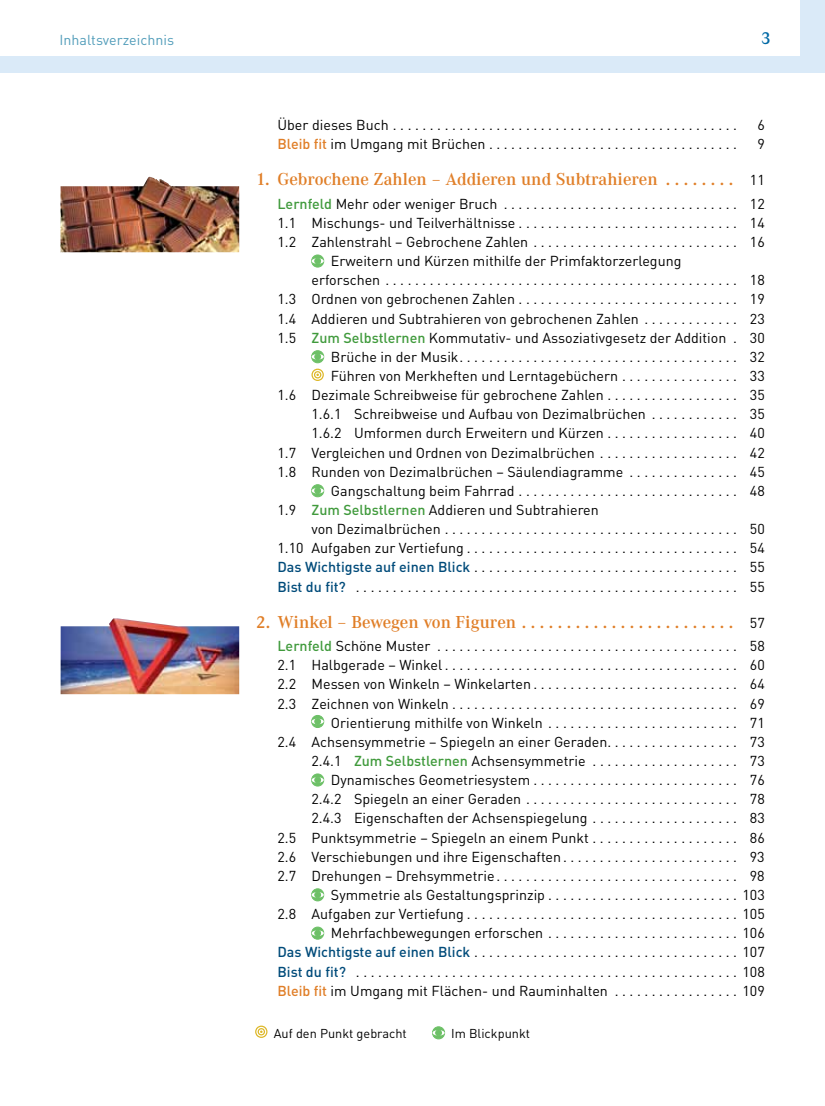
<style>
.page{position:relative;width:825px;height:1106px;background:#fff}
.page>*{position:absolute;margin:0;border:0;box-sizing:border-box;transform-origin:0 0}
.t1{font:18px "Corporate ATOT Dem";color:#e07e27}
.t2{font:18px "Corporate ATOT Dem";color:#0069a5}
.t3{font:14.25px/19.2px "DINOT";color:#000}
.t4{font:14.25px "DINOT";color:#529dba}
.t5{font:12.75px "DINOT";color:#000}
.s1{font-weight:500;color:#e07e27}
.s2{font-weight:500;color:#409a3c}
.s3{font-weight:500;color:#004b7a}
</style>
<div class="page">
<div style="left:0;top:0;width:825px;height:72px;background:#daeaf8"></div>
<div style="left:0;top:0;width:799px;height:55px;background:#fff"></div>
<svg style="left:312px;top:255px;width:12px;height:12px"></svg>
<div style="left:311px;top:255px;width:13px;height:12px;border:1px solid #6dc067;border-radius:50%"></div>
<svg style="left:312px;top:258px;width:12px;height:6px"></svg>
<svg style="left:315px;top:258px;width:6px;height:6px"></svg>
<div style="left:312px;top:351px;width:12px;height:12px;background:#6dc067;border-radius:50%"></div>
<div style="left:311px;top:350px;width:13px;height:13px;border:1px solid #6dc067;border-radius:50%"></div>
<svg style="left:312px;top:354px;width:12px;height:5px"></svg>
<svg style="left:315px;top:354px;width:6px;height:6px"></svg>
<svg style="left:311px;top:368px;width:13px;height:13px"></svg>
<div style="left:312px;top:484px;width:12px;height:13px;background:#6dc067;border-radius:50%"></div>
<div style="left:311px;top:484px;width:13px;height:13px;border:1px solid #6dc067;border-radius:50%"></div>
<svg style="left:312px;top:488px;width:12px;height:5px"></svg>
<svg style="left:315px;top:488px;width:6px;height:6px"></svg>
<div style="left:312px;top:715px;width:12px;height:12px;background:#6dc067;border-radius:50%"></div>
<div style="left:311px;top:715px;width:13px;height:12px;border:1px solid #6dc067;border-radius:50%"></div>
<svg style="left:312px;top:718px;width:12px;height:6px"></svg>
<svg style="left:315px;top:718px;width:6px;height:6px"></svg>
<div style="left:312px;top:774px;width:12px;height:12px;background:#6dc067;border-radius:50%"></div>
<div style="left:311px;top:773px;width:13px;height:13px;border:1px solid #6dc067;border-radius:50%"></div>
<svg style="left:312px;top:777px;width:12px;height:5px"></svg>
<svg style="left:315px;top:777px;width:6px;height:6px"></svg>
<svg style="left:312px;top:888px;width:12px;height:13px"></svg>
<div style="left:311px;top:888px;width:13px;height:13px;border:1px solid #6dc067;border-radius:50%"></div>
<svg style="left:312px;top:892px;width:12px;height:5px"></svg>
<svg style="left:315px;top:891px;width:6px;height:6px"></svg>
<svg style="left:312px;top:927px;width:12px;height:12px"></svg>
<div style="left:311px;top:927px;width:13px;height:12px;border:1px solid #6dc067;border-radius:50%"></div>
<svg style="left:312px;top:930px;width:12px;height:6px"></svg>
<svg style="left:315px;top:930px;width:6px;height:6px"></svg>
<img style="left:60px;top:177px;width:179px;height:75px">
<img style="left:61px;top:618px;width:178px;height:76px">
<svg style="left:255px;top:1025px;width:12px;height:12px"></svg>
<svg style="left:432px;top:1026px;width:13px;height:12px"></svg>
<div style="left:432px;top:1026px;width:13px;height:13px;border:1px solid #6dc067;border-radius:50%"></div>
<svg style="left:432px;top:1030px;width:13px;height:5px"></svg>
<div style="left:435px;top:1029px;width:7px;height:6px;border:1px solid #6dc067;border-radius:50%"></div>
<p class="t4" style="left:60px;top:30px;width:116px">Inhaltsverzeichnis</p>
<p class="t2" style="left:761px;top:28px;width:11px">3</p>
<p class="t3" style="left:277px;top:115px;width:454px">Über dieses Buch . . . . . . . . . . . . . . . . . . . . . . . . . . . . . . . . . . . . . . . . . . . . . .</p>
<p class="t3" style="left:757px;top:115px;width:9px">6</p>
<p class="t3" style="left:277px;top:134px;width:458px"><span class="s1">Bleib fit</span> im Umgang mit Brüchen..................................</p>
<p class="t3" style="left:757px;top:134px;width:9px">9</p>
<p class="t1" style="left:256px;top:169px;width:407px">1. Gebrochene Zahlen – Addieren und Subtrahieren .........</p>
<p class="t3" style="left:750px;top:170px;width:16px">11</p>
<p class="t3" style="left:277px;top:193px;width:454px"><span class="s2">Lernfeld</span> Mehr oder weniger Bruch . . . . . . . . . . . . . . . . . . . . . . . . . . . . . . .</p>
<p class="t3" style="left:750px;top:193px;width:16px">12</p>
<p class="t3" style="left:277px;top:212px;width:454px">1. 1 Mischungs- und Teilverhältnisse . . . . . . . . . . . . . . . . . . . . . . . . . . . . .</p>
<p class="t3" style="left:750px;top:212px;width:16px">14</p>
<p class="t3" style="left:277px;top:232px;width:454px">1.2 Zahlenstrahl – Gebrochene Zahlen . . . . . . . . . . . . . . . . . . . . . . . . . . .</p>
<p class="t3" style="left:750px;top:232px;width:16px">16</p>
<p class="t3" style="left:311px;top:251px;width:420px;text-indent:19px">Erweitern und Kürzen mithilfe der Primfaktorzerlegung erforschen . . . . . . . . . . . . . . . . . . . . . . . . . . . . . . . . . . . . . . . . . . . . . . .</p>
<p class="t3" style="left:277px;top:270px;width:489px;text-align:justify;text-indent:472px">18<br>1.3 Ordnen von gebrochenen Zahlen.............................. 19<br>1.4 Addieren und Subtrahieren von gebrochenen Zahlen . . . . . . . . . . . .</p>
<p class="t3" style="left:750px;top:308px;width:16px">23</p>
<p class="t3" style="left:277px;top:327px;width:454px">1.5 <span class="s2">Zum Selbstlernen</span> Kommutativ- und Assoziativgesetz der Addition .</p>
<p class="t3" style="left:750px;top:327px;width:16px">30</p>
<p class="t3" style="left:331px;top:346px;width:400px">Brüche in der Musik . . . . . . . . . . . . . . . . . . . . . . . . . . . . . . . . . . . . .</p>
<p class="t3" style="left:750px;top:346px;width:16px">32</p>
<p class="t3" style="left:331px;top:365px;width:400px">Führen von Merkheften und Lerntagebüchern . . . . . . . . . . . . . . .</p>
<p class="t3" style="left:750px;top:365px;width:16px">33</p>
<p class="t3" style="left:277px;top:385px;width:489px">1.6 Dezimale Schreibweise für gebrochene Zahlen . . . . . . . . . . . . . . . . . . 35</p>
<p class="t3" style="left:311px;top:404px;width:420px">1.6. 1 Schreibweise und Aufbau von Dezimalbrüchen . . . . . . . . . . .</p>
<p class="t3" style="left:750px;top:404px;width:16px">35</p>
<p class="t3" style="left:311px;top:423px;width:455px">1.6.2 Umformen durch Erweitern und Kürzen . . . . . . . . . . . . . . . . . . 40</p>
<p class="t3" style="left:277px;top:442px;width:454px">1.7 Vergleichen und Ordnen von Dezimalbrüchen . . . . . . . . . . . . . . . . . .</p>
<p class="t3" style="left:750px;top:442px;width:16px">42</p>
<p class="t3" style="left:277px;top:461px;width:454px">1.8 Runden von Dezimalbrüchen – Säulendiagramme . . . . . . . . . . . . . .</p>
<p class="t3" style="left:750px;top:461px;width:16px">45</p>
<p class="t3" style="left:331px;top:480px;width:400px">Gangschaltung beim Fahrrad . . . . . . . . . . . . . . . . . . . . . . . . . . . . .</p>
<p class="t3" style="left:750px;top:480px;width:16px">48</p>
<p class="t3" style="left:311px;top:499px;width:420px;text-indent:-34px">1.9 <span class="s2">Zum Selbstlernen</span> Addieren und Subtrahieren<br>von Dezimalbrüchen . . . . . . . . . . . . . . . . . . . . . . . . . . . . . . . . . . . . . . .</p>
<p class="t3" style="left:750px;top:519px;width:16px">50</p>
<p class="t3" style="left:277px;top:538px;width:454px">1. 10 Aufgaben zur Vertiefung . . . . . . . . . . . . . . . . . . . . . . . . . . . . . . . . . . . .</p>
<p class="t3" style="left:750px;top:538px;width:16px">54</p>
<p class="t3" style="left:277px;top:557px;width:454px"><span class="s3">Das Wichtigste auf einen Blick</span> . . . . . . . . . . . . . . . . . . . . . . . . . . . . . . . . . . .</p>
<p class="t3" style="left:750px;top:557px;width:16px">55</p>
<p class="t3" style="left:277px;top:576px;width:454px"><span class="s3">Bist du fit?</span> . . . . . . . . . . . . . . . . . . . . . . . . . . . . . . . . . . . . . . . . . . . . . . . . . . .</p>
<p class="t3" style="left:750px;top:576px;width:16px">55</p>
<p class="t1" style="left:256px;top:612px;width:266px">2. Winkel – Bewegen von Figuren .........................</p>
<p class="t3" style="left:750px;top:612px;width:16px">57</p>
<p class="t3" style="left:277px;top:635px;width:454px"><span class="s2">Lernfeld</span> Schöne Muster . . . . . . . . . . . . . . . . . . . . . . . . . . . . . . . . . . . . . . . .</p>
<p class="t3" style="left:750px;top:635px;width:16px">58</p>
<p class="t3" style="left:277px;top:655px;width:454px">2. 1 Halbgerade – Winkel . . . . . . . . . . . . . . . . . . . . . . . . . . . . . . . . . . . . . . .</p>
<p class="t3" style="left:750px;top:655px;width:16px">60</p>
<p class="t3" style="left:277px;top:674px;width:454px">2.2 Messen von Winkeln – Winkelarten . . . . . . . . . . . . . . . . . . . . . . . . . . .</p>
<p class="t3" style="left:750px;top:674px;width:16px">64</p>
<p class="t3" style="left:277px;top:693px;width:454px">2.3 Zeichnen von Winkeln . . . . . . . . . . . . . . . . . . . . . . . . . . . . . . . . . . . . . .</p>
<p class="t3" style="left:750px;top:693px;width:16px">69</p>
<p class="t3" style="left:331px;top:712px;width:400px">Orientierung mithilfe von Winkeln . . . . . . . . . . . . . . . . . . . . . . . . .</p>
<p class="t3" style="left:750px;top:712px;width:16px">71</p>
<p class="t3" style="left:277px;top:731px;width:454px">2.4 Achsensymmetrie – Spiegeln an einer Geraden . . . . . . . . . . . . . . . . .</p>
<p class="t3" style="left:750px;top:731px;width:16px">73</p>
<p class="t3" style="left:311px;top:750px;width:420px">2.4. 1 <span class="s2">Zum Selbstlernen</span> Achsensymmetrie . . . . . . . . . . . . . . . . . . .</p>
<p class="t3" style="left:750px;top:750px;width:16px">73</p>
<p class="t3" style="left:331px;top:769px;width:400px">Dynamisches Geometriesystem . . . . . . . . . . . . . . . . . . . . . . . . . . .</p>
<p class="t3" style="left:750px;top:769px;width:16px">76</p>
<p class="t3" style="left:311px;top:789px;width:420px">2.4.2 Spiegeln an einer Geraden . . . . . . . . . . . . . . . . . . . . . . . . . . . .</p>
<p class="t3" style="left:750px;top:789px;width:16px">78</p>
<p class="t3" style="left:311px;top:808px;width:420px">2.4.3 Eigenschaften der Achsenspiegelung . . . . . . . . . . . . . . . . . . .</p>
<p class="t3" style="left:750px;top:808px;width:16px">83</p>
<p class="t3" style="left:277px;top:827px;width:454px">2.5 Punktsymmetrie – Spiegeln an einem Punkt . . . . . . . . . . . . . . . . . . .</p>
<p class="t3" style="left:750px;top:827px;width:16px">86</p>
<p class="t3" style="left:277px;top:846px;width:454px">2.6 Verschiebungen und ihre Eigenschaften . . . . . . . . . . . . . . . . . . . . . . .</p>
<p class="t3" style="left:750px;top:846px;width:16px">93</p>
<p class="t3" style="left:277px;top:865px;width:454px">2.7 Drehungen – Drehsymmetrie . . . . . . . . . . . . . . . . . . . . . . . . . . . . . . . .</p>
<p class="t3" style="left:277px;top:865px;width:489px;text-align:right">98<br>Symmetrie als Gestaltungsprinzip . . . . . . . . . . . . . . . . . . . . . . . . . 103<br>2.8 Aufgaben zur Vertiefung . . . . . . . . . . . . . . . . . . . . . . . . . . . . . . . . . . . . 105<br>Mehrfachbewegungen erforschen . . . . . . . . . . . . . . . . . . . . . . . . . 106<br><span class="s3">Das Wichtigste auf einen Blick</span> . . . . . . . . . . . . . . . . . . . . . . . . . . . . . . . . . . . 107<br><span class="s3">Bist du fit?</span> . . . . . . . . . . . . . . . . . . . . . . . . . . . . . . . . . . . . . . . . . . . . . . . . . . . 108<br><span class="s1">Bleib fit</span> im Umgang mit Flächen- und Rauminhalten . . . . . . . . . . . . . . . . 109</p>
<p class="t5" style="left:274px;top:1024px;width:135px">Auf den Punkt gebracht</p>
<p class="t5" style="left:451px;top:1024px;width:80px">Im Blickpunkt</p>
</div>
